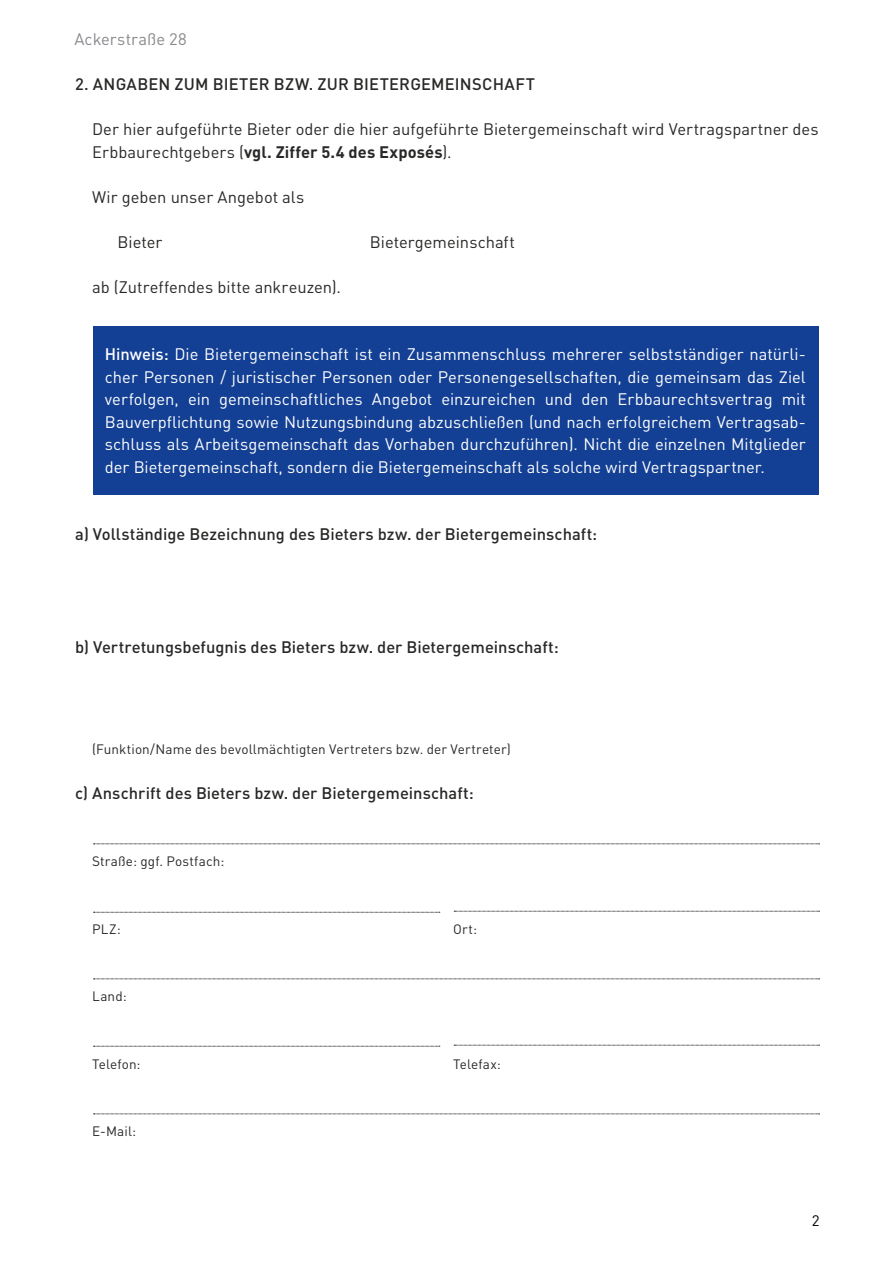
<style>
.page{position:relative;width:893px;height:1263px;background:#fff}
.page>*{position:absolute;margin:0;border:0;box-sizing:border-box;transform-origin:0 0}
.t1{font:16.5px/22.5px "DIN Pro";color:#fff;text-align:justify}
.t2{font:500 16.5px "DIN Pro";color:#282827}
.t3{font:16.5px/22.5px "DIN Pro";color:#282827}
.t4{font:16.5px "DIN Pro";letter-spacing:.005em;color:#89888d}
.t5{font:15px "DIN";color:#000}
.t6{font:13.5px "DIN Pro";letter-spacing:.01em;color:#282827}
.s1{font-weight:700}
.s2{font-weight:500}
</style>
<div class="page">
<div style="left:94px;top:326px;width:725px;height:169px;background:#134094"></div>
<svg style="left:94px;top:843px;width:726px;height:1px"></svg>
<svg style="left:94px;top:912px;width:346px;height:1px"></svg>
<svg style="left:94px;top:1046px;width:346px;height:1px"></svg>
<svg style="left:94px;top:978px;width:726px;height:1px"></svg>
<svg style="left:94px;top:1113px;width:726px;height:1px"></svg>
<svg style="left:454px;top:911px;width:366px;height:1px"></svg>
<svg style="left:454px;top:1045px;width:366px;height:1px"></svg>
<p class="t4" style="left:74px;top:26px;width:114px">Ackerstraße 28</p>
<p class="t2" style="left:75px;top:71px;width:461px">2. ANGABEN ZUM BIETER BZW. ZUR BIETERGEMEINSCHAFT</p>
<p class="t3" style="left:92px;top:117px;width:728px">Der hier aufgeführte Bieter oder die hier aufgeführte Bietergemeinschaft wird Vertragspartner des<br>Erbbaurechtgebers (<span class="s1">vgl. Ziffer 5.4 des Exposés</span>).</p>
<p class="t3" style="left:92px;top:184px;width:214px">Wir geben unser Angebot als</p>
<p class="t3" style="left:118px;top:229px;width:46px">Bieter</p>
<p class="t3" style="left:370px;top:229px;width:146px">Bietergemeinschaft</p>
<p class="t3" style="left:92px;top:274px;width:250px">ab (Zutreffendes bitte ankreuzen).</p>
<p class="t1" style="left:105px;top:342px;width:702px"><span class="s2">Hinweis:</span> Die Bietergemeinschaft ist ein Zusammenschluss mehrerer selbstständiger natürli&shy;cher Personen / juristischer Personen oder Personengesellschaften, die gemeinsam das Ziel verfolgen, ein gemeinschaftliches Angebot einzureichen und den Erbbaurechtsvertrag mit Bauverpflichtung sowie Nutzungsbindung abzuschließen (und nach erfolgreichem Vertragsab&shy;schluss als Arbeitsgemeinschaft das Vorhaben durchzuführen). Nicht die einzelnen Mitglieder der Bietergemeinschaft, sondern die Bietergemeinschaft als solche wird Vertragspartner.</p>
<p class="t2" style="left:75px;top:521px;width:523px">a) Vollständige Bezeichnung des Bieters bzw. der Bietergemeinschaft:</p>
<p class="t2" style="left:75px;top:634px;width:485px">b) Vertretungsbefugnis des Bieters bzw. der Bietergemeinschaft:</p>
<p class="t6" style="left:92px;top:739px;width:420px">(Funktion/Name des bevollmächtigten Vertreters bzw. der Vertreter)</p>
<p class="t2" style="left:75px;top:780px;width:400px">c) Anschrift des Bieters bzw. der Bietergemeinschaft:</p>
<p class="t6" style="left:92px;top:851px;width:134px">Straße: ggf. Postfach:</p>
<p class="t6" style="left:92px;top:919px;width:30px">PLZ:</p>
<p class="t6" style="left:453px;top:919px;width:25px">Ort:</p>
<p class="t6" style="left:92px;top:986px;width:36px">Land:</p>
<p class="t6" style="left:92px;top:1054px;width:50px">Telefon:</p>
<p class="t6" style="left:453px;top:1054px;width:49px">Telefax:</p>
<p class="t6" style="left:92px;top:1121px;width:46px">E-Mail:</p>
<p class="t5" style="left:812px;top:1211px;width:9px">2</p>
</div>
